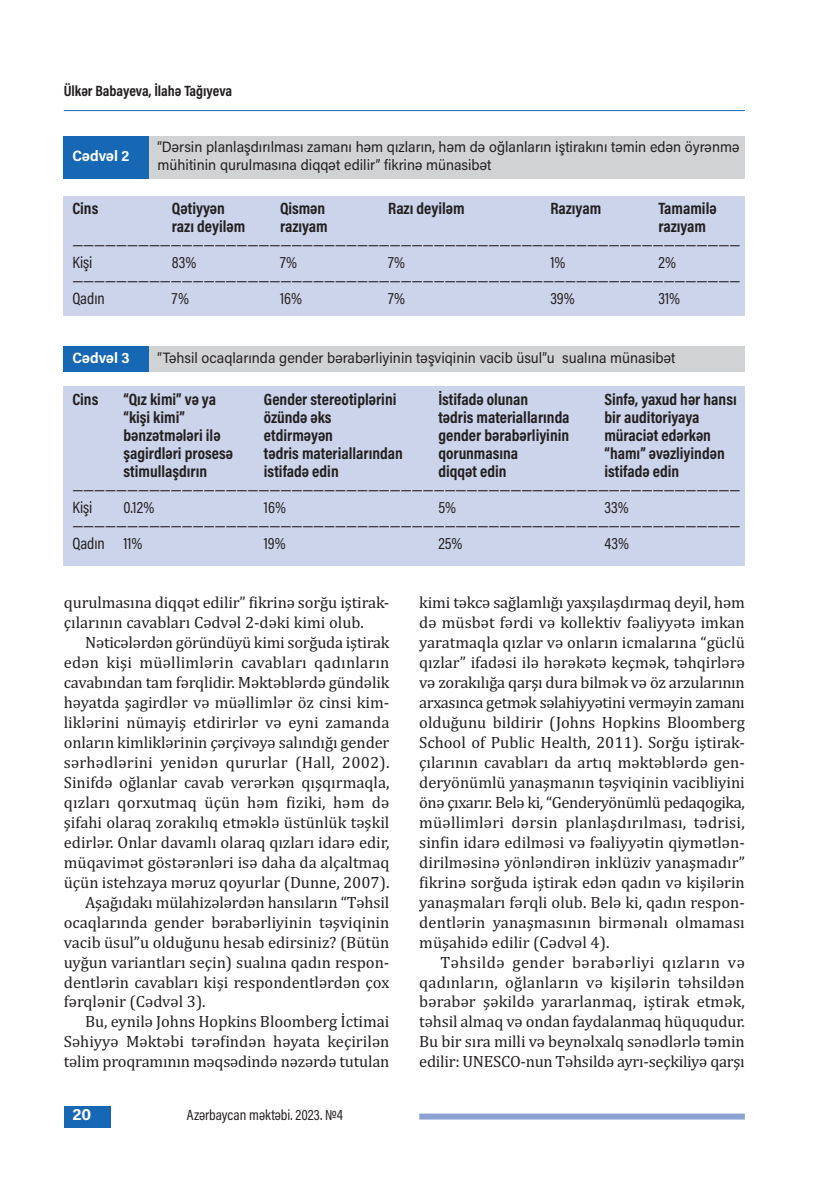
<style>
.page{position:relative;width:830px;height:1191px;background:#fff}
.page>*{position:absolute;margin:0;border:0;box-sizing:border-box;transform-origin:0 0}
.t1{font:16.5px/20px "Cambria";color:#231f20;text-align:justify}
.t2{font:700 16.5px "Acumin Pro Cond";color:#231f20}
.t3{font:16.5px/18px "Acumin Pro Cond";color:#231f20}
.t4{font:700 16.5px "Acumin Pro";color:#fff}
.t5{font:15px/18px "Acumin Pro Semi Cond";color:#231f20}
.t6{font:700 15px "Acumin Pro Cond";color:#231f20}
.t7{font:15px "Acumin Pro Cond";color:#231f20}
.t8{font:700 15px "Acumin Pro Semi Cond";color:#fff}
</style>
<div class="page">
<hr style="left:64px;top:110px;width:680px;height:1px;background:#1768b4">
<div style="left:64px;top:1106px;width:47px;height:21px;background:#1768b4"></div>
<div style="left:419px;top:1113px;width:325px;height:6px;background:#8ca2d2"></div>
<div style="left:64px;top:196px;width:680px;height:120px;background:#ccd4eb"></div>
<div style="left:64px;top:386px;width:680px;height:180px;background:#ccd4eb"></div>
<div style="left:64px;top:136px;width:85px;height:43px;background:#1768b4"></div>
<div style="left:149px;top:136px;width:595px;height:43px;background:#d1d2d4"></div>
<div style="left:64px;top:347px;width:85px;height:25px;background:#1768b4"></div>
<div style="left:149px;top:347px;width:595px;height:25px;background:#d1d2d4"></div>
<p class="t6" style="left:64px;top:85px;width:170px">Ülkər Babayeva, İlahə Tağıyeva</p>
<p class="t8" style="left:72px;top:150px;width:58px">cədvəl 2</p>
<p class="t5" style="left:157px;top:139px;width:583px">“Dərsin planlaşdırılması zamanı həm qızların, həm də oğlanların iştirakını təmin edən öyrənmə mühitinin qurulmasına diqqət edilir” fikrinə münasibət</p>
<p class="t2" style="left:72px;top:202px;width:28px">Cins</p>
<p class="t2" style="left:172px;top:202px;width:54px">Qətiyyən</p>
<p class="t2" style="left:280px;top:202px;width:47px">Qismən</p>
<p class="t2" style="left:388px;top:202px;width:78px">Razı deyiləm</p>
<p class="t2" style="left:550px;top:202px;width:52px">Razıyam</p>
<p class="t2" style="left:658px;top:202px;width:60px">Tamamilə</p>
<p class="t2" style="left:172px;top:220px;width:75px">razı deyiləm</p>
<p class="t2" style="left:280px;top:220px;width:49px">razıyam</p>
<p class="t2" style="left:658px;top:220px;width:49px">razıyam</p>
<p class="t3" style="left:72px;top:237px;width:669px">—————————————————————————————————————————————————————————————<br>Kişi</p>
<p class="t3" style="left:72px;top:255px;width:669px;text-indent:585px">2% —————————————————————————————————————————————————————————————<br>Qadın</p>
<p class="t3" style="left:172px;top:255px;width:26px">83%</p>
<p class="t3" style="left:280px;top:255px;width:19px">7%</p>
<p class="t3" style="left:388px;top:255px;width:19px">7%</p>
<p class="t3" style="left:550px;top:255px;width:17px">1%</p>
<p class="t3" style="left:172px;top:291px;width:19px">7%</p>
<p class="t3" style="left:280px;top:291px;width:24px">16%</p>
<p class="t3" style="left:388px;top:291px;width:19px">7%</p>
<p class="t3" style="left:550px;top:291px;width:26px">39%</p>
<p class="t3" style="left:658px;top:291px;width:23px">31%</p>
<p class="t8" style="left:72px;top:352px;width:59px">cədvəl 3</p>
<p class="t5" style="left:157px;top:350px;width:519px">“Təhsil ocaqlarında gender bərabərliyinin təşviqinin vacib üsul”u sualına münasibət</p>
<p class="t2" style="left:72px;top:393px;width:28px">Cins</p>
<p class="t2" style="left:123px;top:393px;width:94px">“Qız kimi” və ya</p>
<p class="t2" style="left:264px;top:393px;width:134px">Gender stereotiplərini</p>
<p class="t2" style="left:438px;top:393px;width:91px">İstifadə olunan</p>
<p class="t2" style="left:604px;top:393px;width:134px">Sinfə, yaxud hər hansı</p>
<p class="t2" style="left:123px;top:411px;width:63px">“kişi kimi”</p>
<p class="t2" style="left:264px;top:411px;width:69px">özündə əks</p>
<p class="t2" style="left:438px;top:411px;width:133px">tədris materiallarında</p>
<p class="t2" style="left:604px;top:411px;width:96px">bir auditoriyaya</p>
<p class="t2" style="left:123px;top:429px;width:99px">bənzətmələri ilə</p>
<p class="t2" style="left:264px;top:429px;width:71px">etdirməyən</p>
<p class="t2" style="left:438px;top:429px;width:132px">gender bərabərliyinin</p>
<p class="t2" style="left:604px;top:429px;width:108px">müraciət edərkən</p>
<p class="t2" style="left:123px;top:447px;width:111px">şagirdləri prosesə</p>
<p class="t2" style="left:264px;top:447px;width:140px">tədris materiallarından</p>
<p class="t2" style="left:438px;top:447px;width:81px">qorunmasına</p>
<p class="t2" style="left:604px;top:447px;width:122px">“hamı” əvəzliyindən</p>
<p class="t2" style="left:123px;top:465px;width:85px">stimullaşdırın</p>
<p class="t2" style="left:264px;top:465px;width:76px">istifadə edin</p>
<p class="t2" style="left:438px;top:465px;width:70px">diqqət edin</p>
<p class="t2" style="left:604px;top:465px;width:76px">istifadə edin</p>
<p class="t3" style="left:72px;top:481px;width:669px">—————————————————————————————————————————————————————————————<br>Kişi</p>
<p class="t3" style="left:72px;top:499px;width:669px;text-indent:531px">33% —————————————————————————————————————————————————————————————<br>Qadın 11%</p>
<p class="t3" style="left:123px;top:499px;width:32px">0.12%</p>
<p class="t3" style="left:264px;top:499px;width:24px">16%</p>
<p class="t3" style="left:438px;top:499px;width:19px">5%</p>
<p class="t3" style="left:264px;top:535px;width:23px">19%</p>
<p class="t3" style="left:438px;top:535px;width:26px">25%</p>
<p class="t3" style="left:604px;top:535px;width:26px">43%</p>
<p class="t1" style="left:64px;top:592px;width:327px">qurulmasına diqqət edilir” fikrinə sorğu iştirak&shy;çılarının cavabları Cədvəl 2-dəki kimi olub.</p>
<p class="t1" style="left:85px;top:632px;width:306px">Nəticələrdən göründüyü kimi sorğuda iştirak</p>
<p class="t1" style="left:64px;top:652px;width:327px">edən kişi müəllimlərin cavabları qadınların</p>
<p class="t1" style="left:64px;top:672px;width:327px">cavabından tam fərqlidir. Məktəblərdə gündəlik</p>
<p class="t1" style="left:64px;top:692px;width:327px">həyatda şagirdlər və müəllimlər öz cinsi kim-</p>
<p class="t1" style="left:64px;top:712px;width:327px">liklərini nümayiş etdirirlər və eyni zamanda</p>
<p class="t1" style="left:64px;top:732px;width:327px">onların kimliklərinin çərçivəyə salındığı gender</p>
<p class="t1" style="left:64px;top:752px;width:327px">sərhədlərini yenidən qururlar (Hall, 2002).</p>
<p class="t1" style="left:64px;top:772px;width:327px">Sinifdə oğlanlar cavab verərkən qışqırmaqla,</p>
<p class="t1" style="left:64px;top:792px;width:327px">qızları qorxutmaq üçün həm fiziki, həm də</p>
<p class="t1" style="left:64px;top:812px;width:327px">şifahi olaraq zorakılıq etməklə üstünlük təşkil</p>
<p class="t1" style="left:64px;top:832px;width:327px">edirlər. Onlar davamlı olaraq qızları idarə edir,</p>
<p class="t1" style="left:64px;top:852px;width:327px">müqavimət göstərənləri isə daha da alçaltmaq</p>
<p class="t1" style="left:64px;top:872px;width:327px">üçün istehzaya məruz qoyurlar (Dunne, 2007).</p>
<p class="t1" style="left:85px;top:892px;width:306px">Aşağıdakı mülahizələrdən hansıların “Təhsil</p>
<p class="t1" style="left:64px;top:912px;width:327px">ocaqlarında gender bərabərliyinin təşviqinin</p>
<p class="t1" style="left:64px;top:932px;width:327px">vacib üsul”u olduğunu hesab edirsiniz? (Bütün</p>
<p class="t1" style="left:64px;top:952px;width:327px">uyğun variantları seçin) sualına qadın respon-</p>
<p class="t1" style="left:64px;top:971px;width:327px">dentlərin cavabları kişi respondentlərdən çox</p>
<p class="t1" style="left:64px;top:991px;width:143px">fərqlənir (Cədvəl 3).</p>
<p class="t1" style="left:85px;top:1011px;width:306px">Bu, eynilə Johns Hopkins Bloomberg İctimai</p>
<p class="t1" style="left:64px;top:1031px;width:327px">Səhiyyə Məktəbi tərəfindən həyata keçirilən</p>
<p class="t1" style="left:64px;top:1051px;width:327px">təlim proqramının məqsədində nəzərdə tutulan</p>
<p class="t4" style="left:72px;top:1108px;width:20px">20</p>
<p class="t7" style="left:187px;top:1109px;width:158px">Azərbaycan məktəbi. 2023. №4</p>
<p class="t1" style="left:419px;top:592px;width:327px">kimi təkcə sağlamlığı yaxşılaşdırmaq deyil, həm də müsbət fərdi və kollektiv fəaliyyətə imkan yaratmaqla qızlar və onların icmalarına “güclü qızlar” ifadəsi ilə hərəkətə keçmək, təhqirlərə və zorakılığa qarşı dura bilmək və öz arzularının arxasınca getmək səlahiyyətini verməyin zamanı olduğunu bildirir (Johns Hopkins Bloomberg School of Public Health, 2011). Sorğu iştirak&shy;çılarının cavabları da artıq məktəblərdə gen&shy;deryönümlü yanaşmanın təşviqinin vacibliyini önə çıxarır. Belə ki, “Genderyönümlü pedaqogika, müəllimləri dərsin planlaşdırılması, tədrisi, sinfin idarə edilməsi və fəaliyyətin qiymətlən&shy;dirilməsinə yönləndirən inklüziv yanaşmadır” fikrinə sorğuda iştirak edən qadın və kişilərin yanaşmaları fərqli olub. Belə ki, qadın respon&shy;dentlərin yanaşmasının birmənalı olmaması müşahidə edilir (Cədvəl 4).</p>
<p class="t1" style="left:419px;top:952px;width:327px;text-indent:21px">Təhsildə gender bərabərliyi qızların və qadınların, oğlanların və kişilərin təhsildən bərabər şəkildə yararlanmaq, iştirak etmək, təhsil almaq və ondan faydalanmaq hüququdur.<br>Bu bir sıra milli və beynəlxalq sənədlərlə təmin edilir: UNESCO-nun Təhsildə ayrı-seçkiliyə qarşı</p>
</div>
